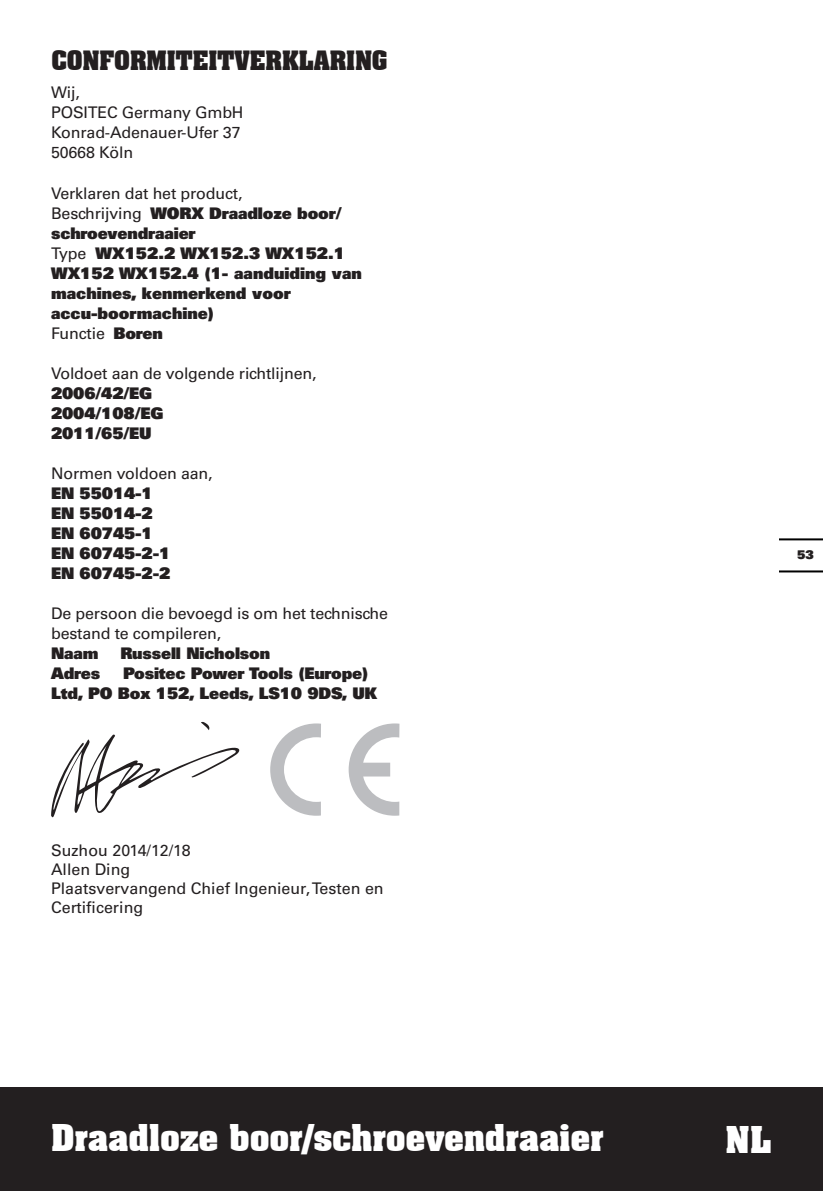
<style>
.page{position:relative;width:823px;height:1191px;background:#fff}
.page>*{position:absolute;margin:0;border:0;box-sizing:border-box;transform-origin:0 0}
.t1{font:700 36px "Aachen BT";letter-spacing:-.025em;color:#fff}
.t2{font:700 26px "Aachen BT";letter-spacing:-.025em;color:#231f20}
.t3{font:900 16px/20px "Univers";letter-spacing:-.01em;color:#231f20}
.t4{font:16px/20px "Univers";letter-spacing:-.01em;color:#231f20}
.t5{font:900 12px "Univers";color:#231f20}
.s1{font-weight:400}
</style>
<div class="page">
<div style="left:0;top:1087px;width:822px;height:104px;background:#231f20"></div>
<hr style="left:779px;top:570px;width:43px;height:2px;background:#000">
<hr style="left:779px;top:538px;width:43px;height:2px;background:#000">
<svg style="left:51px;top:721px;width:189px;height:97px"></svg>
<svg style="left:270px;top:723px;width:51px;height:92px"></svg>
<svg style="left:348px;top:723px;width:51px;height:92px"></svg>
<h2 class="t2" style="left:51px;top:45px;width:338px">CONFORMITEITVERKLARING</h2>
<p class="t4" style="left:51px;top:83px;width:194px">Wij,<br>POSITEC Germany GmbH<br>Konrad-Adenauer-Ufer 37<br>50668 Köln</p>
<p class="t3" style="left:51px;top:182px;width:312px"><span class="s1">Verklaren dat het product,<br>Beschrijving</span> WORX Draadloze boor/ schroevendraaier<br><span class="s1">Type</span> WX152.2 WX152.3 WX152.1<br>WX152 WX152.4 (1- aanduiding van machines, kenmerkend voor accu-boormachine)<br><span class="s1">Functie</span> Boren</p>
<p class="t4" style="left:51px;top:363px;width:267px">Voldoet aan de volgende richtlijnen,</p>
<p class="t3" style="left:51px;top:382px;width:114px">2006/42/EG<br>2004/108/EG<br>2011/65/EU</p>
<p class="t4" style="left:51px;top:463px;width:163px">Normen voldoen aan,</p>
<p class="t3" style="left:51px;top:482px;width:121px">EN 55014-1<br>EN 55014-2<br>EN 60745-1<br>EN 60745-2-1<br>EN 60745-2-2</p>
<p class="t4" style="left:51px;top:603px;width:338px">De persoon die bevoegd is om het technische bestand te compileren,</p>
<p class="t3" style="left:51px;top:642px;width:49px">Naam</p>
<p class="t3" style="left:120px;top:642px;width:151px">Russell Nicholson</p>
<p class="t3" style="left:51px;top:662px;width:51px">Adres</p>
<p class="t3" style="left:51px;top:662px;width:327px;text-indent:72px">Positec Power Tools (Europe)<br>Ltd, PO Box 152, Leeds, LS10 9DS, UK</p>
<p class="t4" style="left:51px;top:840px;width:334px;line-height:19.2px">Suzhou 2014/12/18<br>Allen Ding<br>Plaatsvervangend Chief Ingenieur, Testen en<br>Certificering</p>
<p class="t5" style="left:796px;top:546px;width:18px">53</p>
<h1 class="t1" style="left:51px;top:1115px;width:554px">Draadloze boor/schroevendraaier</h1>
<h1 class="t1" style="left:725px;top:1116px;width:48px">NL</h1>
</div>
